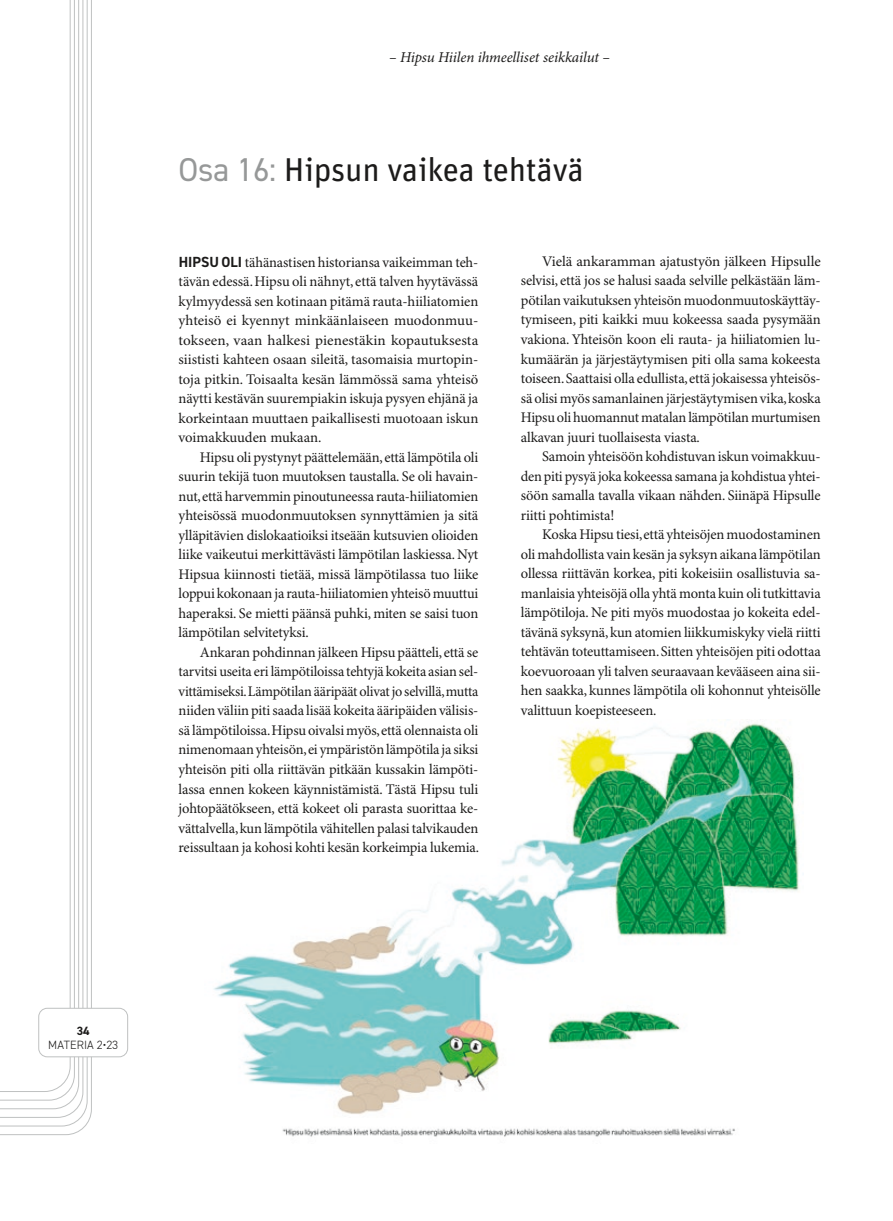
<style>
.page{position:relative;width:893px;height:1221px;background:#fff}
.page>*{position:absolute;margin:0;border:0;box-sizing:border-box;transform-origin:0 0}
.t1{font:33px "Unit Pro";letter-spacing:-.01em;color:#1c1b1a}
.t2{font:italic 15px "Minion Pro";letter-spacing:-.005em;color:#1c1b1a}
.t3{font:14.7px/19.5px "Minion Pro";letter-spacing:-.01em;color:#1c1b1a;text-align:justify}
.t4{font:300 12px "DIN2014";letter-spacing:.01em;color:#1c1b1a}
.t5{font:700 12px "DIN2014";color:#1c1b1a}
.s1{font-family:"DIN2014";color:#969898}
.s2{font-family:"DIN2014";font-weight:700}
</style>
<div class="page">
<img style="left:214px;top:722px;width:585px;height:415px">
<svg style="left:0;top:0;width:92px;height:1134px"></svg>
<svg style="left:0;top:0;width:88px;height:1126px"></svg>
<svg style="left:0;top:0;width:83px;height:1117px"></svg>
<svg style="left:0;top:0;width:79px;height:1109px"></svg>
<svg style="left:0;top:0;width:75px;height:1100px"></svg>
<svg style="left:0;top:0;width:71px;height:1091px"></svg>
<div style="left:39px;top:1008px;width:89px;height:48px;background:#fff;border-radius:9px"></div>
<div style="left:39px;top:1008px;width:89px;height:48px;border:1px solid #bfc1c1;border-radius:9px"></div>
<p class="t2" style="left:389px;top:49px;width:222px">– Hipsu Hiilen ihmeelliset seikkailut –</p>
<h1 class="t1" style="left:179px;top:147px;width:407px"><span class="s1">Osa 16:</span> Hipsun vaikea tehtävä</h1>
<p class="t3" style="left:179px;top:253px;width:301px"><span class="s2">HIPSU OLI</span> tähänastisen historiansa vaikeimman teh&shy;tävän edessä. Hipsu oli nähnyt, että talven hyytävässä kylmyydessä sen kotinaan pitämä rauta-hiiliatomien yhteisö ei kyennyt minkäänlaiseen muodonmuu&shy;tokseen, vaan halkesi pienestäkin kopautuksesta siististi kahteen osaan sileitä, tasomaisia murtopin&shy;toja pitkin. Toisaalta kesän lämmössä sama yhteisö näytti kestävän suurempiakin iskuja pysyen ehjänä ja korkeintaan muuttaen paikallisesti muotoaan iskun voimakkuuden mukaan.</p>
<p class="t3" style="left:179px;top:448px;width:301px;text-indent:21px">Hipsu oli pystynyt päättelemään, että lämpötila oli suurin tekijä tuon muutoksen taustalla. Se oli havain&shy;nut, että harvemmin pinoutuneessa rauta-hiiliatomien yhteisössä muodonmuutoksen synnyttämien ja sitä ylläpitävien dislokaatioiksi itseään kutsuvien olioiden liike vaikeutui merkittävästi lämpötilan laskiessa. Nyt Hipsua kiinnosti tietää, missä lämpötilassa tuo liike loppui kokonaan ja rauta-hiiliatomien yhteisö muuttui haperaksi. Se mietti päänsä puhki, miten se saisi tuon lämpötilan selvitetyksi.</p>
<p class="t3" style="left:179px;top:643px;width:302px;text-indent:21px">Ankaran pohdinnan jälkeen Hipsu päätteli, että se tarvitsi useita eri lämpötiloissa tehtyjä kokeita asian sel&shy;vittämiseksi. Lämpötilan ääripäät olivat jo selvillä, mutta niiden väliin piti saada lisää kokeita ääripäiden välisis&shy;sä lämpötiloissa. Hipsu oivalsi myös, että olennaista oli nimenomaan yhteisön, ei ympäristön lämpötila ja siksi yhteisön piti olla riittävän pitkään kussakin lämpöti&shy;lassa ennen kokeen käynnistämistä. Tästä Hipsu tuli johtopäätökseen, että kokeet oli parasta suorittaa ke&shy;vättalvella, kun lämpötila vähitellen palasi talvikauden reissultaan ja kohosi kohti kesän korkeimpia lukemia.</p>
<p class="t3" style="left:521px;top:252px;width:301px;text-indent:21px">Vielä ankaramman ajatustyön jälkeen Hipsulle selvisi, että jos se halusi saada selville pelkästään läm&shy;pötilan vaikutuksen yhteisön muodonmuutoskäyttäy&shy;tymiseen, piti kaikki muu kokeessa saada pysymään vakiona. Yhteisön koon eli rauta- ja hiiliatomien lu&shy;kumäärän ja järjestäytymisen piti olla sama kokeesta toiseen. Saattaisi olla edullista, että jokaisessa yhteisös&shy;sä olisi myös samanlainen järjestäytymisen vika, koska Hipsu oli huomannut matalan lämpötilan murtumisen alkavan juuri tuollaisesta viasta.</p>
<p class="t3" style="left:521px;top:447px;width:301px;text-indent:21px">Samoin yhteisöön kohdistuvan iskun voimakkuu&shy;den piti pysyä joka kokeessa samana ja kohdistua yhtei&shy;söön samalla tavalla vikaan nähden. Siinäpä Hipsulle riitti pohtimista!</p>
<p class="t3" style="left:521px;top:525px;width:301px;text-indent:21px">Koska Hipsu tiesi, että yhteisöjen muodostaminen oli mahdollista vain kesän ja syksyn aikana lämpötilan ollessa riittävän korkea, piti kokeisiin osallistuvia sa&shy;manlaisia yhteisöjä olla yhtä monta kuin oli tutkittavia lämpötiloja. Ne piti myös muodostaa jo kokeita edel&shy;tävänä syksynä, kun atomien liikkumiskyky vielä riitti tehtävän toteuttamiseen. Sitten yhteisöjen piti odottaa koevuoroaan yli talven seuraavaan kevääseen aina sii&shy;hen saakka, kunnes lämpötila oli kohonnut yhteisölle valittuun koepisteeseen.</p>
<p class="t5" style="left:77px;top:1022px;width:14px">34</p>
<p class="t4" style="left:48px;top:1037px;width:71px">MATERIA 2•23</p>
</div>
